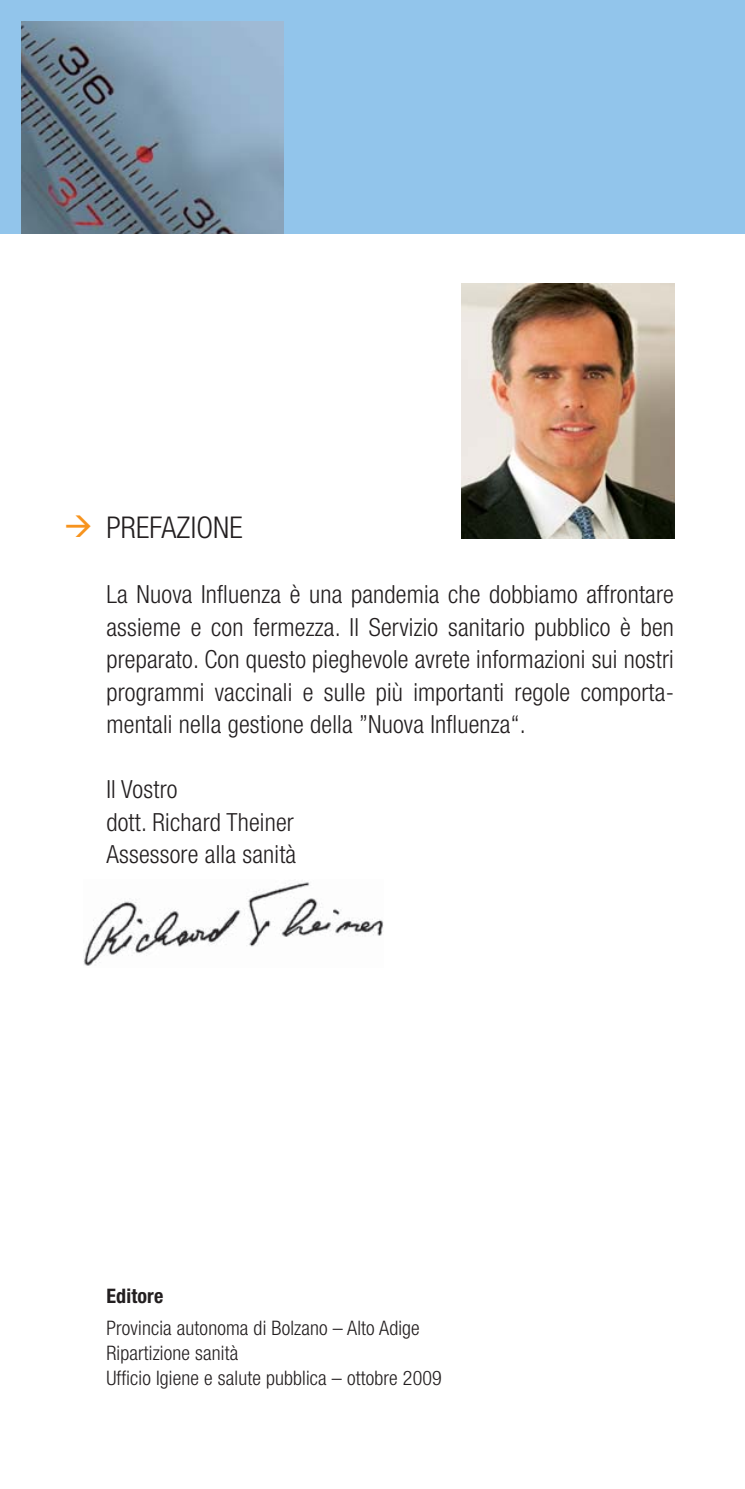
<style>
.page{position:relative;width:745px;height:1489px;background:#fff}
.page>*{position:absolute;margin:0;border:0;box-sizing:border-box;transform-origin:0 0}
.t1{font:300 condensed 30px "Helvetica Neue";letter-spacing:.005em;color:#231f20}
.t2{font:300 condensed 25px/32.5px "Helvetica Neue";letter-spacing:.01em;color:#231f20;text-align:justify}
.t3{font:300 condensed 20px/25px "Helvetica Neue";letter-spacing:.01em;color:#231f20}
.t4{font:700 condensed 20px "Helvetica Neue";letter-spacing:.01em;color:#231f20}
.s1{color:#f7931d}
</style>
<div class="page">
<div style="left:0;top:0;width:744px;height:234px;background:#92c5eb"></div>
<img style="left:21px;top:21px;width:262px;height:213px">
<img style="left:83px;top:882px;width:300px;height:84px">
<img style="left:461px;top:283px;width:212px;height:256px">
<p class="t1" style="left:64px;top:516px;width:180px"><span class="s1">→</span> PREFAZIONE</p>
<p class="t2" style="left:106px;top:580px;width:568px">La Nuova Influenza è una pandemia che dobbiamo affrontare assieme e con fermezza. Il Servizio sanitario pubblico è ben preparato. Con questo pieghevole avrete informazioni sui nostri programmi vaccinali e sulle più importanti regole comporta&shy;mentali nella gestione della ”Nuova Influenza“.</p>
<p class="t2" style="left:106px;top:775px;width:191px;text-align:left">Il Vostro<br>dott. Richard Theiner<br>Assessore alla sanità</p>
<p class="t4" style="left:106px;top:1288px;width:58px">Editore</p>
<p class="t3" style="left:106px;top:1317px;width:336px">Provincia autonoma di Bolzano – Alto Adige<br>Ripartizione sanità<br>Ufficio Igiene e salute pubblica – ottobre 2009</p>
</div>
